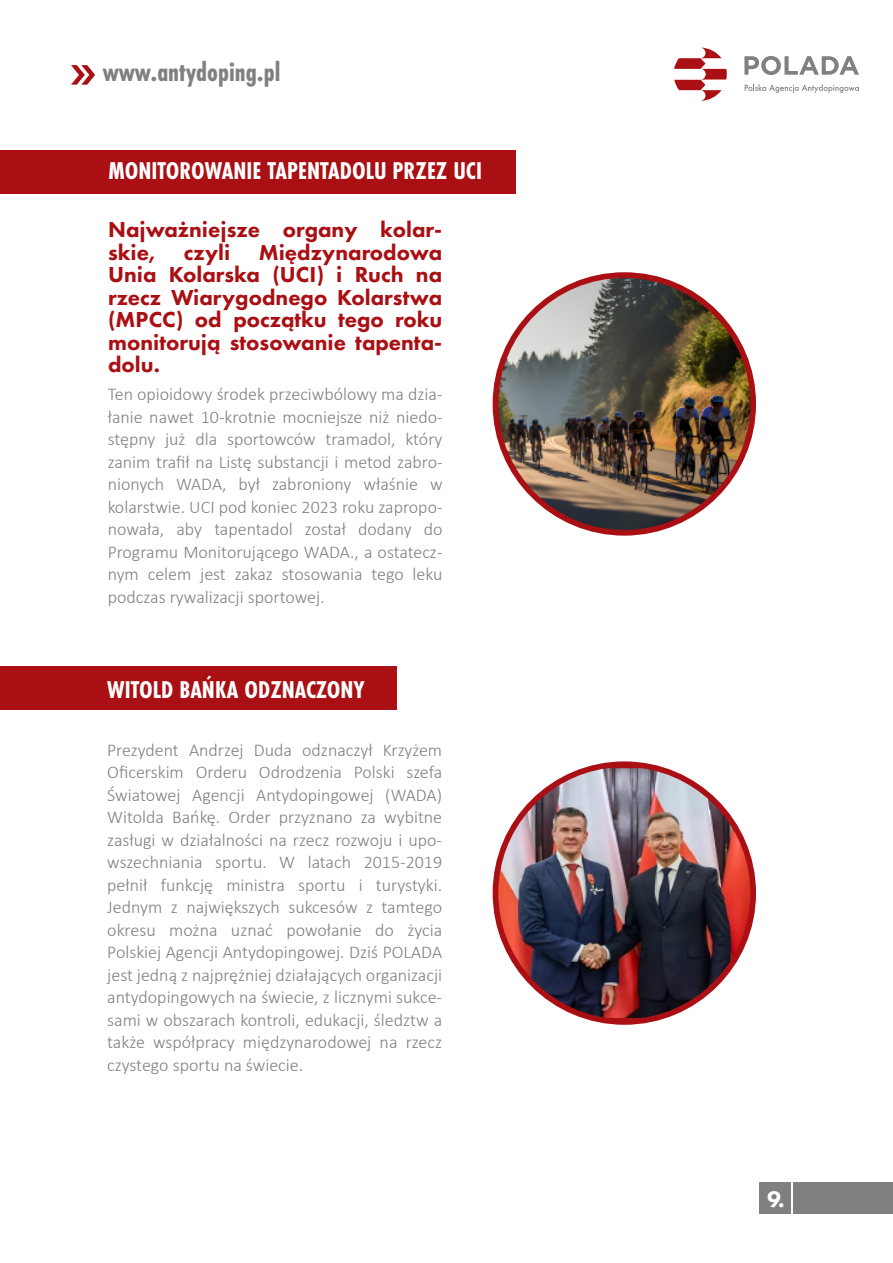
<style>
.page{position:relative;width:893px;height:1263px;background:#fff}
.page>*{position:absolute;margin:0;border:0;box-sizing:border-box;transform-origin:0 0}
.t1{font:700 27.75px "Futura PT Cond";color:#808080}
.t2{font:700 25.2px "Futura PT Cond";color:#fff}
.t3{font:800 23.25px "Futura PT";color:#fff}
.t4{font:800 22.5px/22.5px "Futura PT";color:#a90f13}
.t5{font:300 18px/22.5px "Calibri";color:#808080;text-align:justify}
</style>
<div class="page">
<svg style="left:71px;top:65px;width:24px;height:20px"></svg>
<svg style="left:744px;top:56px;width:115px;height:19px"></svg>
<svg style="left:745px;top:84px;width:114px;height:9px"></svg>
<svg style="left:674px;top:48px;width:53px;height:53px"></svg>
<div style="left:794px;top:1182px;width:99px;height:32px;background:#808080"></div>
<div style="left:759px;top:1182px;width:31px;height:32px;background:#808080"></div>
<div style="left:0;top:150px;width:515px;height:44px;background:#a90f13"></div>
<div style="left:0;top:666px;width:397px;height:44px;background:#a90f13"></div>
<div style="left:493px;top:272px;width:263px;height:264px;background:#a90f13;border-radius:50%"></div>
<img style="left:498px;top:278px;width:252px;height:252px;border-radius:126px">
<img style="left:498px;top:768px;width:252px;height:250px">
<h1 class="t1" style="left:103px;top:56px;width:179px">www.antydoping.pl</h1>
<h2 class="t2" style="left:108px;top:156px;width:375px">MONITOROWANIE TAPENTADOLU PRZEZ UCI</h2>
<p class="t4" style="left:108px;top:218px;width:336px">Najważniejsze organy kolar&shy;skie,</p>
<p class="t4" style="left:108px;top:241px;width:336px;text-align:justify;text-indent:151px">Międzynarodowa Unia Kolarska (UCI) i Ruch na rzecz Wiarygodnego Kolarstwa (MPCC) od początku tego roku monitorują stosowanie tapenta&shy;dolu.</p>
<p class="t4" style="left:184px;top:241px;width:48px">czyli</p>
<p class="t5" style="left:108px;top:383px;width:336px">Ten opioidowy środek przeciwbólowy ma dzia&shy;łanie nawet 10-krotnie mocniejsze niż niedo&shy;stępny już dla sportowców tramadol, który zanim trafił na Listę substancji i metod zabro&shy;nionych WADA, był zabroniony właśnie w kolarstwie. UCI pod koniec 2023 roku zapropo&shy;nowała, aby tapentadol został dodany do Programu Monitorującego WADA., a ostatecz&shy;nym celem jest zakaz stosowania tego leku podczas rywalizacji sportowej.</p>
<h2 class="t2" style="left:107px;top:674px;width:259px">WITOLD BAŃKA ODZNACZONY</h2>
<p class="t5" style="left:107px;top:738px;width:336px">Prezydent Andrzej Duda odznaczył Krzyżem Oficerskim Orderu Odrodzenia Polski szefa Światowej Agencji Antydopingowej (WADA)<br>Witolda Bańkę. Order przyznano za wybitne zasługi w działalności na rzecz rozwoju i upo&shy;wszechniania sportu. W latach 2015-2019 pełnił funkcję ministra sportu i turystyki.<br>Jednym z największych sukcesów z tamtego okresu można uznać powołanie do życia Polskiej Agencji Antydopingowej. Dziś POLADA jest jedną z najprężniej działających organizacji antydopingowych na świecie, z licznymi sukce&shy;sami w obszarach kontroli, edukacji, śledztw a także współpracy międzynarodowej na rzecz czystego sportu na świecie.</p>
<p class="t3" style="left:767px;top:1185px;width:19px">9.</p>
</div>
